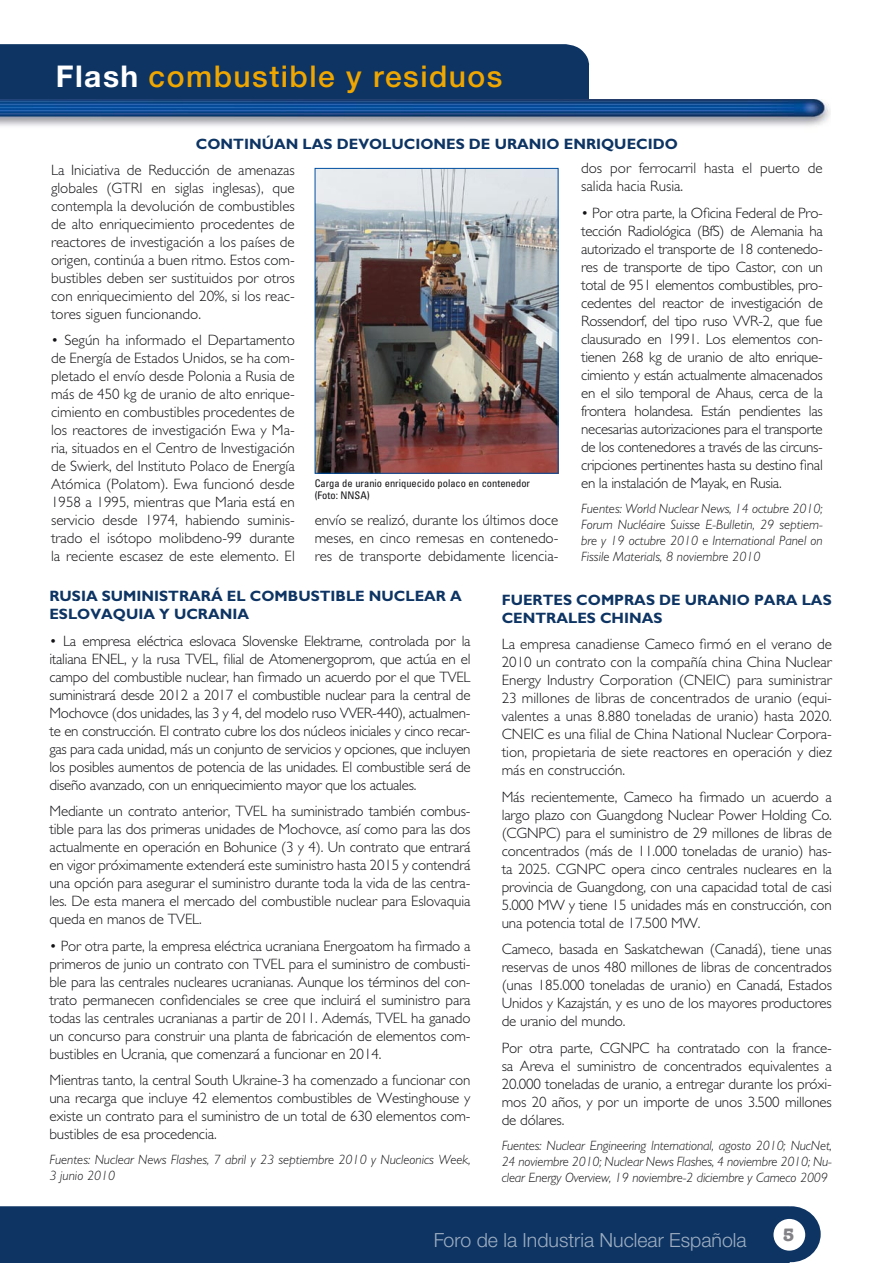
<style>
.page{position:relative;width:893px;height:1263px;background:#fff}
.page>*{position:absolute;margin:0;border:0;box-sizing:border-box;transform-origin:0 0}
.t1{font:500 30px "Helvetica Neue";letter-spacing:.05em;color:#efa600}
.t2{font:300 19.5px "Helvetica Neue";color:#fff}
.t3{font:700 18px "American Typewriter";color:#828186}
.t4{font:300 15px/18px "Gill Sans";letter-spacing:-.01em;color:#131316;text-align:justify}
.t5{font:700 15px/18px "Gill Sans";color:#0d3463}
.t6{font:italic 300 13.5px/16.2px "Gill Sans";color:#131316;text-align:justify}
.t7{font:condensed 10.5px/12px "Univers";color:#131316}
.s1{font-weight:700;color:#fff}
</style>
<div class="page">
<div style="left:0;top:1206px;width:821px;height:57px;background:#0d3463"></div>
<div style="left:772px;top:1217px;width:35px;height:35px;background:#fff;border-radius:50%"></div>
<div style="left:771px;top:1216px;width:37px;height:37px;border:3px solid #0d3463;border-radius:50%"></div>
<div style="left:0;top:44px;width:590px;height:55px;background:#0d3463"></div>
<img style="left:0;top:99px;width:831px;height:27px">
<img style="left:317px;top:170px;width:239px;height:302px">
<div style="left:315px;top:168px;width:243px;height:306px;border:1px solid #004fa1"></div>
<h1 class="t1" style="left:56px;top:59px;width:448px"><span class="s1">Flash</span> combustible y residuos</h1>
<p class="t5" style="left:196px;top:134px;width:483px">CONTINÚAN LAS DEVOLUCIONES DE URANIO ENRIQUECIDO</p>
<p class="t4" style="left:51px;top:161px;width:245px">La Iniciativa de Reducción de amenazas globales (GTRI en siglas inglesas), que contempla la devolución de combustibles de alto enriquecimiento procedentes de reactores de investigación a los países de origen, continúa a buen ritmo. Estos com&shy;bustibles deben ser sustituidos por otros con enriquecimiento del 20%, si los reac&shy;tores siguen funcionando.</p>
<p class="t4" style="left:51px;top:331px;width:245px">• Según ha informado el Departamento de Energía de Estados Unidos, se ha com&shy;pletado el envío desde Polonia a Rusia de más de 450 kg de uranio de alto enrique&shy;cimiento en combustibles procedentes de los reactores de investigación Ewa y Ma&shy;ria, situados en el Centro de Investigación de Swierk, del Instituto Polaco de Energía Atómica (Polatom). Ewa funcionó desde 1958 a 1995, mientras que Maria está en servicio desde 1974, habiendo suminis&shy;trado el isótopo molibdeno-99 durante la reciente escasez de este elemento. El</p>
<p class="t7" style="left:315px;top:477px;width:217px">Carga de uranio enriquecido polaco en contenedor (Foto: NNSA)</p>
<p class="t4" style="left:315px;top:511px;width:245px">envío se realizó, durante los últimos doce meses, en cinco remesas en contenedo&shy;res de transporte debidamente licencia-</p>
<p class="t4" style="left:581px;top:159px;width:243px">dos por ferrocarril hasta el puerto de salida hacia Rusia.</p>
<p class="t4" style="left:581px;top:204px;width:243px">• Por otra parte, la Oficina Federal de Pro&shy;tección Radiológica (BfS) de Alemania ha autorizado el transporte de 18 contenedo&shy;res de transporte de tipo Castor, con un total de 951 elementos combustibles, pro&shy;cedentes del reactor de investigación de Rossendorf, del tipo ruso VVR-2, que fue clausurado en 1991. Los elementos con&shy;tienen 268 kg de uranio de alto enrique&shy;cimiento y están actualmente almacenados en el silo temporal de Ahaus, cerca de la frontera holandesa. Están pendientes las necesarias autorizaciones para el transporte de los contenedores a través de las circuns&shy;cripciones pertinentes hasta su destino final en la instalación de Mayak, en Rusia.</p>
<p class="t6" style="left:581px;top:500px;width:243px">Fuentes: World Nuclear News, 14 octubre 2010; Forum Nucléaire Suisse E-Bulletin, 29 septiem&shy;bre y 19 octubre 2010 e International Panel on Fissile Materials, 8 noviembre 2010</p>
<p class="t5" style="left:49px;top:587px;width:414px">RUSIA SUMINISTRARÁ EL COMBUSTIBLE NUCLEAR A<br>ESLOVAQUIA Y UCRANIA</p>
<p class="t4" style="left:49px;top:632px;width:423px">• La empresa eléctrica eslovaca Slovenske Elektrarne, controlada por la italiana ENEL, y la rusa TVEL, filial de Atomenergoprom, que actúa en el campo del combustible nuclear, han firmado un acuerdo por el que TVEL suministrará desde 2012 a 2017 el combustible nuclear para la central de Mochovce (dos unidades, las 3 y 4, del modelo ruso VVER-440), actualmen&shy;te en construcción. El contrato cubre los dos núcleos iniciales y cinco recar&shy;gas para cada unidad, más un conjunto de servicios y opciones, que incluyen los posibles aumentos de potencia de las unidades. El combustible será de diseño avanzado, con un enriquecimiento mayor que los actuales.</p>
<p class="t4" style="left:49px;top:802px;width:423px">Mediante un contrato anterior, TVEL ha suministrado también combus&shy;tible para las dos primeras unidades de Mochovce, así como para las dos actualmente en operación en Bohunice (3 y 4). Un contrato que entrará en vigor próximamente extenderá este suministro hasta 2015 y contendrá una opción para asegurar el suministro durante toda la vida de las centra&shy;les. De esta manera el mercado del combustible nuclear para Eslovaquia queda en manos de TVEL.</p>
<p class="t4" style="left:49px;top:937px;width:423px">• Por otra parte, la empresa eléctrica ucraniana Energoatom ha firmado a primeros de junio un contrato con TVEL para el suministro de combusti&shy;ble para las centrales nucleares ucranianas. Aunque los términos del con&shy;trato permanecen confidenciales se cree que incluirá el suministro para todas las centrales ucranianas a partir de 2011. Además, TVEL ha ganado un concurso para construir una planta de fabricación de elementos com&shy;bustibles en Ucrania, que comenzará a funcionar en 2014.</p>
<p class="t4" style="left:49px;top:1071px;width:423px">Mientras tanto, la central South Ukraine-3 ha comenzado a funcionar con una recarga que incluye 42 elementos combustibles de Westinghouse y existe un contrato para el suministro de un total de 630 elementos com&shy;bustibles de esa procedencia.</p>
<p class="t6" style="left:49px;top:1151px;width:423px">Fuentes: Nuclear News Flashes, 7 abril y 23 septiembre 2010 y Nucleonics Week,<br>3 junio 2010</p>
<p class="t5" style="left:502px;top:590px;width:332px">FUERTES COMPRAS DE URANIO PARA LAS<br>CENTRALES CHINAS</p>
<p class="t4" style="left:502px;top:635px;width:332px">La empresa canadiense Cameco firmó en el verano de 2010 un contrato con la compañía china China Nuclear Energy Industry Corporation (CNEIC) para suministrar 23 millones de libras de concentrados de uranio (equi&shy;valentes a unas 8.880 toneladas de uranio) hasta 2020.<br>CNEIC es una filial de China National Nuclear Corpora&shy;tion, propietaria de siete reactores en operación y diez más en construcción.</p>
<p class="t4" style="left:502px;top:788px;width:332px">Más recientemente, Cameco ha firmado un acuerdo a largo plazo con Guangdong Nuclear Power Holding Co. (CGNPC) para el suministro de 29 millones de libras de concentrados (más de 11.000 toneladas de uranio) has&shy;ta 2025. CGNPC opera cinco centrales nucleares en la provincia de Guangdong, con una capacidad total de casi 5.000 MW y tiene 15 unidades más en construcción, con una potencia total de 17.500 MW.</p>
<p class="t4" style="left:502px;top:940px;width:332px">Cameco, basada en Saskatchewan (Canadá), tiene unas reservas de unos 480 millones de libras de concentrados (unas 185.000 toneladas de uranio) en Canadá, Estados Unidos y Kazajstán, y es uno de los mayores productores de uranio del mundo.</p>
<p class="t4" style="left:502px;top:1039px;width:332px">Por otra parte, CGNPC ha contratado con la france&shy;sa Areva el suministro de concentrados equivalentes a 20.000 toneladas de uranio, a entregar durante los próxi&shy;mos 20 años, y por un importe de unos 3.500 millones de dólares.</p>
<p class="t6" style="left:502px;top:1137px;width:332px">Fuentes: Nuclear Engineering International, agosto 2010; NucNet, 24 noviembre 2010; Nuclear News Flashes, 4 noviembre 2010; Nu&shy;clear Energy Overview, 19 noviembre-2 diciembre y Cameco 2009</p>
<h2 class="t2" style="left:433px;top:1228px;width:315px">Foro de la Industria Nuclear Española</h2>
<p class="t3" style="left:783px;top:1224px;width:13px">5</p>
</div>
